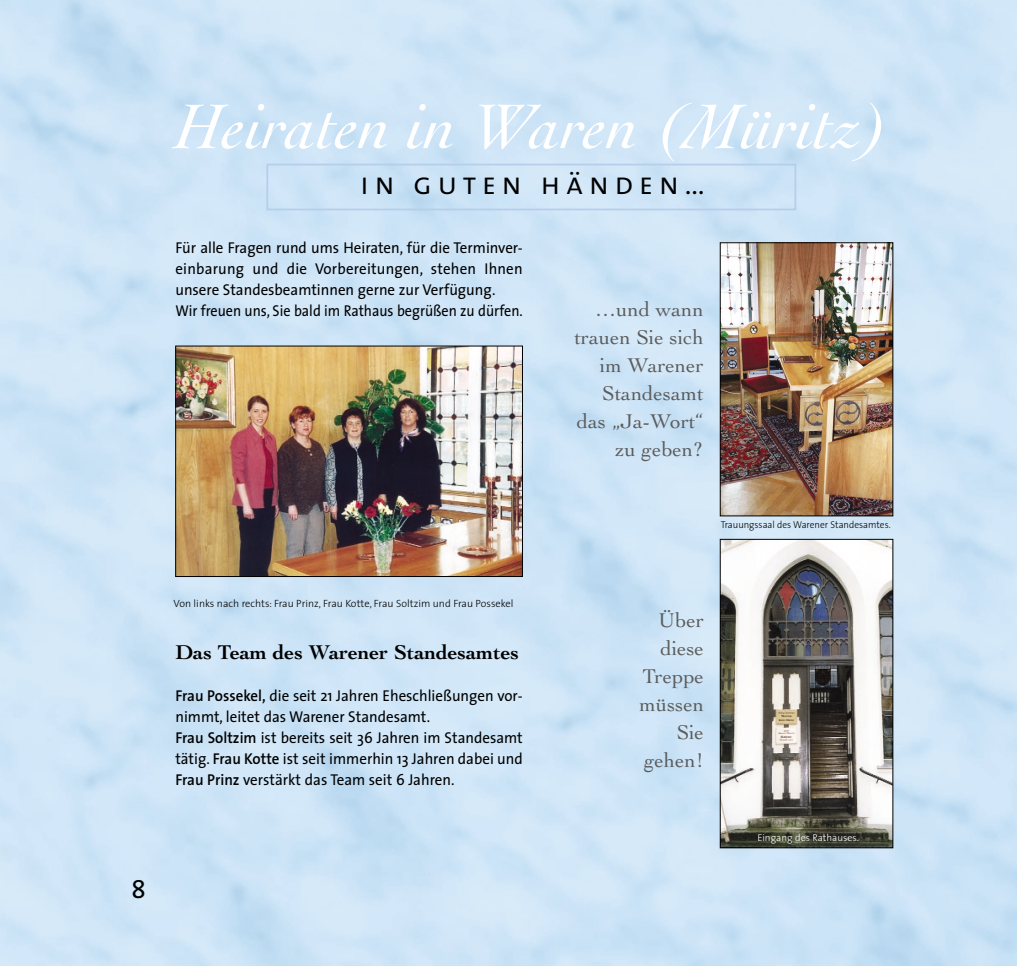
<style>
.page{position:relative;width:1017px;height:966px;background:#fff}
.page>*{position:absolute;margin:0;border:0;box-sizing:border-box;transform-origin:0 0}
.t1{font:italic 66.5px "Cochin";color:#fff}
.t2{font:31.5px "The Sans Semi Light Caps";letter-spacing:.175em;color:#000}
.t3{font:26.25px "The Sans Caps";color:#000}
.t4{font:21px/28px "Cochin";color:#5c5c5c;text-align:right}
.t5{font:700 21px "Cochin";color:#000}
.t6{font:15.75px/21px "The Sans";color:#000;scale:.95 1}
.t7{font:300 10.5px "The Sans";color:#000}
.t8{font:300 9.97px "The Sans";color:#000;scale:.95 1}
.t9{font:300 9.97px "The Sans";color:#fff}
.s1{font-weight:600}
</style>
<div class="page">
<img style="left:0;top:0;width:1017px;height:966px">
<div style="left:266px;top:164px;width:530px;height:46px;border:2px solid #b7cdea"></div>
<img style="left:177px;top:348px;width:344px;height:227px">
<div style="left:175px;top:346px;width:348px;height:231px;border:1px solid #000"></div>
<img style="left:722px;top:541px;width:169px;height:305px">
<div style="left:720px;top:539px;width:173px;height:309px;border:1px solid #000"></div>
<img style="left:722px;top:244px;width:169px;height:270px">
<div style="left:720px;top:242px;width:173px;height:274px;border:1px solid #000"></div>
<h1 class="t1" style="left:175px;top:101px;width:716px">Heiraten in Waren (Müritz)</h1>
<h2 class="t2" style="left:360px;top:164px;width:346px">in guten händen…</h2>
<p class="t6" style="left:175px;top:238px;width:367px">Für alle Fragen rund ums Heiraten, für die Terminver&shy;einbarung und die Vorbereitungen, stehen Ihnen unsere Standesbeamtinnen gerne zur Verfügung.<br>Wir freuen uns, Sie bald im Rathaus begrüßen zu dürfen.</p>
<h3 class="t4" style="left:574px;top:297px;width:131px">…und wann trauen Sie sich im Warener<br>Standesamt das „Ja-Wort“ zu geben?</h3>
<p class="t8" style="left:721px;top:521px;width:180px">Trauungssaal des Warener Standesamtes.</p>
<p class="t7" style="left:174px;top:599px;width:341px">Von links nach rechts: Frau Prinz, Frau Kotte, Frau Soltzim und Frau Possekel</p>
<h3 class="t5" style="left:175px;top:644px;width:345px">Das Team des Warener Standesamtes</h3>
<p class="t6" style="left:175px;top:686px;width:367px"><span class="s1">Frau Possekel,</span> die seit 21 Jahren Eheschließungen vor&shy;nimmt, leitet das Warener Standesamt.<br><span class="s1">Frau Soltzim</span> ist bereits seit 36 Jahren im Standesamt tätig. <span class="s1">Frau Kotte</span> ist seit immerhin 13 Jahren dabei und <span class="s1">Frau Prinz</span> verstärkt das Team seit 6 Jahren.</p>
<h3 class="t3" style="left:131px;top:873px;width:16px">8</h3>
<h3 class="t4" style="left:639px;top:608px;width:66px">Über diese<br>Treppe müssen<br>Sie gehen!</h3>
<p class="t9" style="left:757px;top:834px;width:103px">Eingang des Rathauses.</p>
</div>
